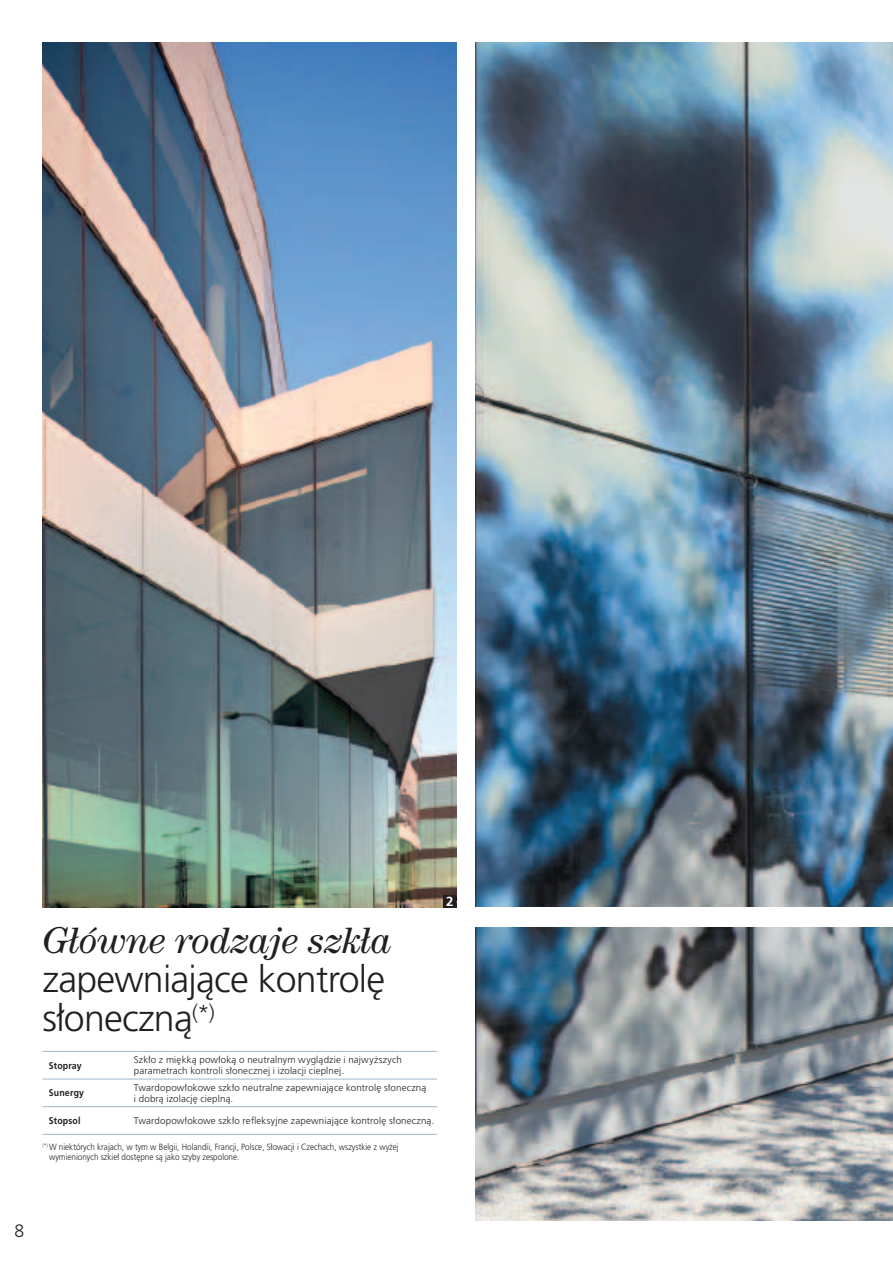
<style>
.page{position:relative;width:893px;height:1263px;background:#fff}
.page>*{position:absolute;margin:0;border:0;box-sizing:border-box;transform-origin:0 0}
.t1{font:300 37.5px/39px "Frutiger CE";letter-spacing:-.02em;color:#231f20}
.t2{font:italic 37.5px "ITC Century LTCE";letter-spacing:-.01em;color:#231f20}
.t3{font:300 18px "Frutiger CE";color:#231f20}
.t4{font:700 13.2px "Frutiger CE";color:#fff}
.t5{font:300 9.75px/10.5px "Frutiger CE";letter-spacing:.015em;color:#231f20}
.t6{font:700 9.75px "Frutiger CE";letter-spacing:.02em;color:#231f20;scale:.9 1}
.t7{font:300 9px/9.8px "Frutiger CE";color:#231f20;scale:.9 1}
</style>
<div class="page">
<img style="left:475px;top:43px;width:418px;height:1177px">
<div style="left:473px;top:908px;width:420px;height:19px;background:#fff"></div>
<img style="left:43px;top:43px;width:413px;height:865px">
<hr style="left:43px;top:1051px;width:91px;height:1px;background:#9cb9c7">
<hr style="left:134px;top:1051px;width:303px;height:1px;background:#9cb9c7">
<hr style="left:43px;top:1079px;width:91px;height:1px;background:#9cb9c7">
<hr style="left:134px;top:1079px;width:303px;height:1px;background:#9cb9c7">
<hr style="left:43px;top:1106px;width:91px;height:1px;background:#9cb9c7">
<hr style="left:134px;top:1106px;width:303px;height:1px;background:#9cb9c7">
<hr style="left:43px;top:1134px;width:91px;height:1px;background:#9cb9c7">
<hr style="left:134px;top:1134px;width:303px;height:1px;background:#9cb9c7">
<div style="left:443px;top:895px;width:13px;height:13px;background:#231f20"></div>
<h1 class="t2" style="left:43px;top:919px;width:351px">Główne rodzaje szkła</h1>
<h1 class="t1" style="left:43px;top:959px;width:344px">zapewniające kontrolę słoneczną<sup>(*)</sup></h1>
<p class="t6" style="left:49px;top:1060px;width:38px">Stopray</p>
<p class="t5" style="left:134px;top:1055px;width:269px">Szkło z miękką powłoką o neutralnym wyglądzie i najwyższych parametrach kontroli słonecznej i izolacji cieplnej.</p>
<p class="t6" style="left:49px;top:1087px;width:41px">Sunergy</p>
<p class="t5" style="left:134px;top:1082px;width:294px">Twardopowłokowe szkło neutralne zapewniające kontrolę słoneczną i dobrą izolację cieplną.</p>
<p class="t6" style="left:49px;top:1115px;width:37px">Stopsol</p>
<p class="t5" style="left:134px;top:1115px;width:302px">Twardopowłokowe szkło refleksyjne zapewniające kontrolę słoneczną.</p>
<p class="t7" style="left:49px;top:1142px;width:390px;text-indent:-7px"><sup>(*)</sup> W niektórych krajach, w tym w Belgii, Holandii, Francji, Polsce, Słowacji i Czechach, wszystkie z wyżej wymienionych szkieł dostępne są jako szyby zespolone.</p>
<h3 class="t4" style="left:446px;top:894px;width:9px">2</h3>
<h2 class="t3" style="left:14px;top:1220px;width:11px">8</h2>
</div>
